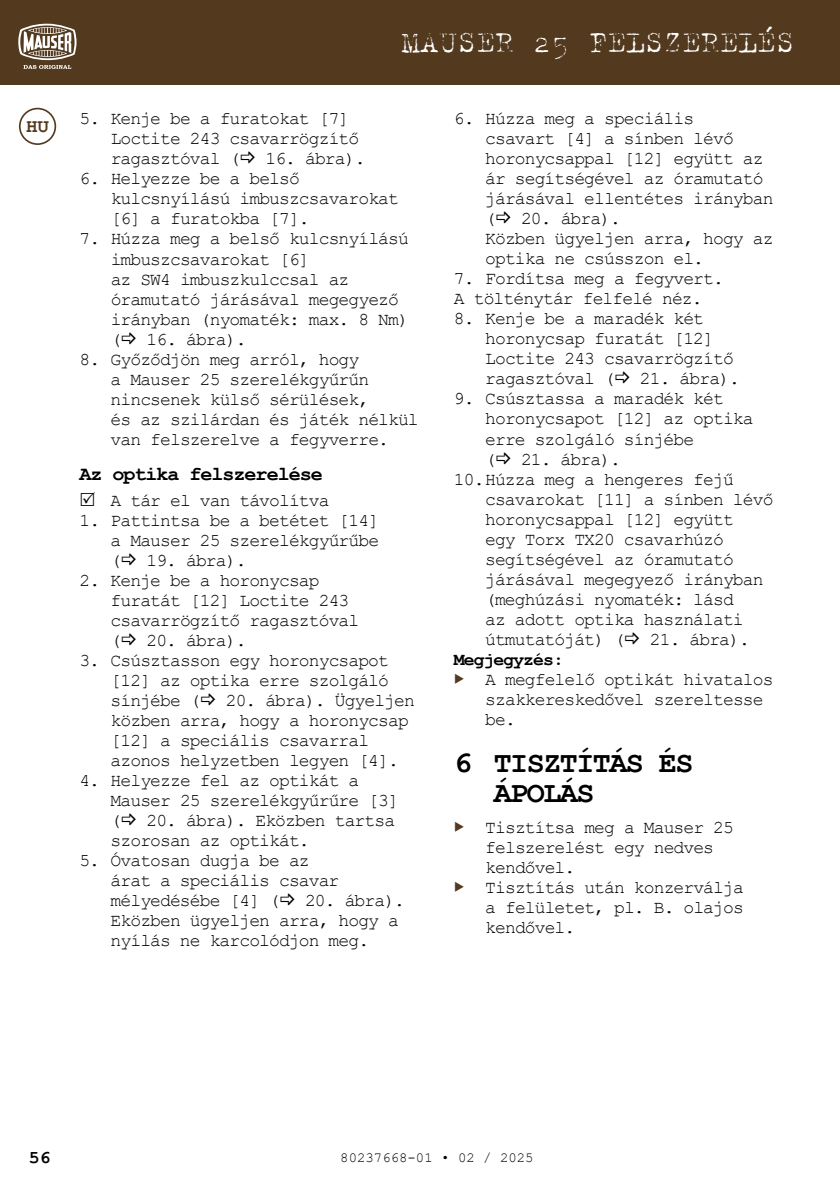
<style>
.page{position:relative;width:840px;height:1191px;background:#fff}
.page>*{position:absolute;margin:0;border:0;box-sizing:border-box;transform-origin:0 0}
.t1{font:34px "NCNDVF";color:#fff}
.t2{font:700 30px/30px "Courier New";letter-spacing:-.05em;color:#000}
.t3{font:700 20px "Courier New";letter-spacing:-.05em;color:#000}
.t4{font:700 19.2px "Courier New";color:#533a1f}
.t5{font:18px/20px "Courier New";letter-spacing:-.05em;color:#000}
.t6{font:700 18px "Courier New";letter-spacing:-.05em;color:#000}
.t7{font:14px "Courier New";color:#000}
</style>
<div class="page">
<div style="left:0;top:0;width:839px;height:85px;background:#533a1f"></div>
<svg style="left:18px;top:24px;width:58px;height:45px"></svg>
<div style="left:19px;top:108px;width:37px;height:37px;border:2px solid #533a1f;border-radius:50%"></div>
<p class="t4" style="left:26px;top:114px;width:24px">HU</p>
<h1 class="t1" style="left:401px;top:24px;width:394px">MAUSER 25 FELSZERELÉS</h1>
<p class="t5" style="left:111px;top:108px;width:250px;text-indent:-31px">5. Kenje be a furatokat [7]<br>Loctite 243 csavarrögzítő ragasztóval (</p>
<p class="t5" style="left:265px;top:148px;width:101px">16. ábra).</p>
<p class="t5" style="left:111px;top:168px;width:290px;text-indent:-31px">6. Helyezze be a belső kulcsnyílású imbuszcsavarokat [6] a furatokba [7].</p>
<p class="t5" style="left:111px;top:228px;width:299px;text-indent:-31px">7. Húzza meg a belső kulcsnyílású imbuszcsavarokat [6]<br>az SW4 imbuszkulccsal az óramutató járásával megegyező irányban (nyomaték: max. 8 Nm) (</p>
<p class="t5" style="left:146px;top:328px;width:101px">16. ábra).</p>
<p class="t5" style="left:111px;top:348px;width:309px;text-indent:-31px">8. Győződjön meg arról, hogy<br>a Mauser 25 szerelékgyűrűn nincsenek külső sérülések,<br>és az szilárdan és játék nélkül van felszerelve a fegyverre.</p>
<p class="t3" style="left:79px;top:461px;width:245px">Az optika felszerelése</p>
<p class="t5" style="left:111px;top:489px;width:220px">A tár el van távolítva</p>
<p class="t5" style="left:111px;top:509px;width:270px;text-align:justify;text-indent:-31px">1. Pattintsa be a betétet [14] a Mauser 25 szerelékgyűrűbe (</p>
<p class="t5" style="left:146px;top:549px;width:101px">19. ábra).</p>
<p class="t5" style="left:111px;top:569px;width:250px;text-indent:-31px">2. Kenje be a horonycsap furatát [12] Loctite 243 csavarrögzítő ragasztóval (</p>
<p class="t5" style="left:146px;top:629px;width:101px">20. ábra).</p>
<p class="t5" style="left:111px;top:649px;width:280px;text-align:justify;text-indent:-31px">3. Csúsztasson egy horonycsapot [12] az optika erre szolgáló sínjébe (</p>
<p class="t5" style="left:111px;top:689px;width:306px;text-indent:115px">20. ábra). Ügyeljen közben arra, hogy a horonycsap [12] a speciális csavarral azonos helyzetben legyen [4].</p>
<p class="t5" style="left:111px;top:769px;width:290px;text-indent:-31px">4. Helyezze fel az optikát a<br>Mauser 25 szerelékgyűrűre [3] (</p>
<p class="t5" style="left:110px;top:809px;width:286px;text-indent:36px">20. ábra). Eközben tartsa szorosan az optikát.</p>
<p class="t5" style="left:110px;top:849px;width:230px;text-indent:-31px">5. Óvatosan dugja be az árat a speciális csavar mélyedésébe [4] (</p>
<p class="t5" style="left:110px;top:889px;width:296px;text-indent:194px">20. ábra).<br>Eközben ügyeljen arra, hogy a nyílás ne karcolódjon meg.</p>
<p class="t5" style="left:485px;top:108px;width:290px;text-indent:-31px">6. Húzza meg a speciális<br>csavart [4] a sínben lévő horonycsappal [12] együtt az ár segítségével az óramutató járásával ellentétes irányban (</p>
<p class="t5" style="left:485px;top:208px;width:289px;text-indent:36px">20. ábra).<br>Közben ügyeljen arra, hogy az optika ne csússzon el.</p>
<p class="t5" style="left:453px;top:268px;width:271px">7. Fordítsa meg a fegyvert.<br>A tölténytár felfelé néz.</p>
<p class="t5" style="left:485px;top:308px;width:250px;text-indent:-31px">8. Kenje be a maradék két horonycsap furatát [12]<br>Loctite 243 csavarrögzítő ragasztóval (</p>
<p class="t5" style="left:639px;top:368px;width:101px">21. ábra).</p>
<p class="t5" style="left:485px;top:388px;width:270px;text-indent:-31px">9. Csúsztassa a maradék két horonycsapot [12] az optika erre szolgáló sínjébe<br>(</p>
<p class="t5" style="left:520px;top:448px;width:101px">21. ábra).</p>
<p class="t5" style="left:453px;top:468px;width:281px">10.Húzza meg a hengeres fejű</p>
<p class="t5" style="left:485px;top:488px;width:290px">csavarokat [11] a sínben lévő</p>
<p class="t5" style="left:485px;top:508px;width:250px">horonycsappal [12] együtt</p>
<p class="t5" style="left:485px;top:528px;width:240px">egy Torx TX20 csavarhúzó</p>
<p class="t5" style="left:485px;top:548px;width:250px">segítségével az óramutató</p>
<p class="t5" style="left:485px;top:568px;width:280px">járásával megegyező irányban</p>
<p class="t5" style="left:485px;top:588px;width:250px">(meghúzási nyomaték: lásd</p>
<p class="t5" style="left:485px;top:608px;width:260px">az adott optika használati</p>
<p class="t5" style="left:485px;top:628px;width:141px">útmutatóját) (</p>
<p class="t5" style="left:649px;top:628px;width:101px">21. ábra).</p>
<p class="t6" style="left:453px;top:648px;width:111px">Megjegyzés:</p>
<p class="t5" style="left:485px;top:668px;width:290px">A megfelelő optikát hivatalos szakkereskedővel szereltesse be.</p>
<h2 class="t2" style="left:493px;top:746px;width:201px;text-indent:-40px">6 TISZTÍTÁS ÉS<br>ÁPOLÁS</h2>
<p class="t5" style="left:485px;top:817px;width:260px">Tisztítsa meg a Mauser 25 felszerelést egy nedves kendővel.<br>Tisztítás után konzerválja a felületet, pl. B. olajos kendővel.</p>
<p class="t6" style="left:29px;top:1145px;width:23px">56</p>
<p class="t7" style="left:340px;top:1149px;width:195px">80237668-01 • 02 / 2025</p>
</div>
